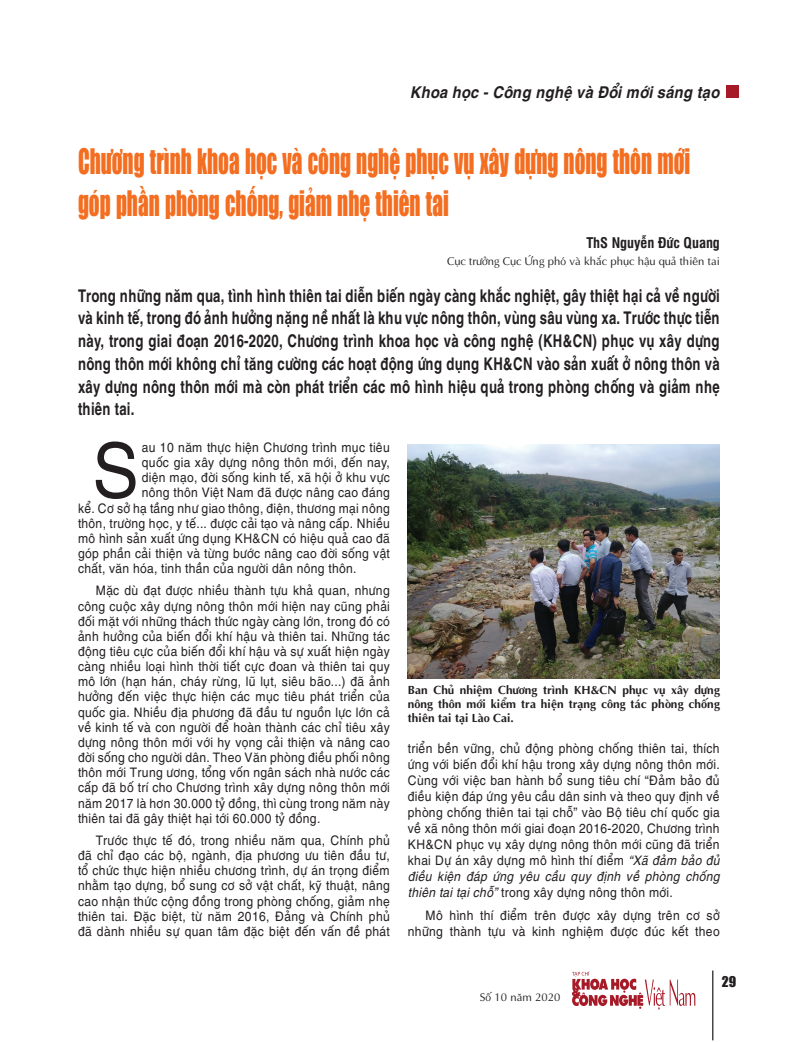
<style>
.page{position:relative;width:798px;height:1042px;background:#fff}
.page>*{position:absolute;margin:0;border:0;box-sizing:border-box;transform-origin:0 0}
.t1{font:75.88px "UTM Helve";color:#231f20;scale:.92 1}
.t2{font:32.5px/42.2px "UTM Impact";color:#f36e21;scale:.65 1}
.t3{font:700 17.5px/22.8px "UTM Helve";color:#231f20;text-align:justify;scale:.75 1}
.t4{font:italic 700 16.25px "UTM Helve";color:#231f20;scale:.9 1}
.t5{font:700 14.38px "UTM Swiss Condensed";color:#231f20}
.t6{font:13.75px "UTM Impact";color:#231f20}
.t7{font:13.12px/15.1px "UTM Helve";color:#231f20;text-align:justify;scale:.92 1}
.t8{font:700 11.88px/13.8px "UTM Aptima";color:#231f20;text-align:justify}
.t9{font:11.25px "UTM Aptima";color:#231f20}
.s1{font-style:italic}
</style>
<div class="page">
<hr style="left:712px;top:970px;width:1px;height:70px;background:#231f20">
<svg style="left:572px;top:971px;width:123px;height:38px"></svg>
<div style="left:726px;top:86px;width:12px;height:12px;background:#a61a28"></div>
<img style="left:407px;top:445px;width:312px;height:234px">
<p class="t4" style="left:409px;top:79px;width:345px">khoa học - công nghệ và đổi mới sáng tạo</p>
<h2 class="t2" style="left:78px;top:138px;width:943px">Chương trình khoa học và công nghệ phục vụ xây dựng nông thôn mới góp phần phòng chống, giảm nhẹ thiên tai</h2>
<p class="t5" style="left:586px;top:232px;width:135px">ThS Nguyễn Đức Quang</p>
<p class="t9" style="left:447px;top:252px;width:274px">Cục trưởng Cục Ứng phó và khắc phục hậu quả thiên tai</p>
<p class="t3" style="left:78px;top:282px;width:857px">Trong những năm qua, tình hình thiên tai diễn biến ngày càng khắc nghiệt, gây thiệt hại cả về người và kinh tế, trong đó ảnh hưởng nặng nề nhất là khu vực nông thôn, vùng sâu vùng xa. Trước thực tiễn này, trong giai đoạn 2016-2020, Chương trình khoa học và công nghệ (KH&amp;CN) phục vụ xây dựng nông thôn mới không chỉ tăng cường các hoạt động ứng dụng KH&amp;CN vào sản xuất ở nông thôn và xây dựng nông thôn mới mà còn phát triển các mô hình hiệu quả trong phòng chống và giảm nhẹ thiên tai.</p>
<h1 class="t1" style="left:92px;top:411px;width:55px">S</h1>
<p class="t7" style="left:142px;top:439px;width:271px">au 10 năm thực hiện Chương trình mục tiêu</p>
<p class="t7" style="left:142px;top:454px;width:271px">quốc gia xây dựng nông thôn mới, đến nay,</p>
<p class="t7" style="left:142px;top:469px;width:271px">diện mạo, đời sống kinh tế, xã hội ở khu vực</p>
<p class="t7" style="left:142px;top:484px;width:271px">nông thôn Việt Nam đã được nâng cao đáng</p>
<p class="t7" style="left:78px;top:499px;width:340px">kể. Cơ sở hạ tầng như giao thông, điện, thương mại nông</p>
<p class="t7" style="left:78px;top:514px;width:340px">thôn, trường học, y tế... được cải tạo và nâng cấp. Nhiều</p>
<p class="t7" style="left:78px;top:529px;width:340px">mô hình sản xuất ứng dụng KH&amp;CN có hiệu quả cao đã</p>
<p class="t7" style="left:78px;top:544px;width:340px">góp phần cải thiện và từng bước nâng cao đời sống vật</p>
<p class="t7" style="left:78px;top:559px;width:304px">chất, văn hóa, tinh thần của người dân nông thôn.</p>
<p class="t7" style="left:78px;top:582px;width:340px;text-indent:18px">Mặc dù đạt được nhiều thành tựu khả quan, nhưng công cuộc xây dựng nông thôn mới hiện nay cũng phải đối mặt với những thách thức ngày càng lớn, trong đó có ảnh hưởng của biến đổi khí hậu và thiên tai. Những tác động tiêu cực của biến đổi khí hậu và sự xuất hiện ngày càng nhiều loại hình thời tiết cực đoan và thiên tai quy mô lớn (hạn hán, cháy rừng, lũ lụt, siêu bão...) đã ảnh hưởng đến việc thực hiện các mục tiêu phát triển của quốc gia. Nhiều địa phương đã đầu tư nguồn lực lớn cả về kinh tế và con người để hoàn thành các chỉ tiêu xây dựng nông thôn mới với hy vọng cải thiện và nâng cao đời sống cho người dân. Theo Văn phòng điều phối nông thôn mới Trung ương, tổng vốn ngân sách nhà nước các cấp đã bố trí cho Chương trình xây dựng nông thôn mới năm 2017 là hơn 30.000 tỷ đồng, thì cùng trong năm này thiên tai đã gây thiệt hại tới 60.000 tỷ đồng.</p>
<p class="t7" style="left:78px;top:831px;width:340px;text-indent:18px">Trước thực tế đó, trong nhiều năm qua, Chính phủ đã chỉ đạo các bộ, ngành, địa phương ưu tiên đầu tư, tổ chức thực hiện nhiều chương trình, dự án trọng điểm nhằm tạo dựng, bổ sung cơ sở vật chất, kỹ thuật, nâng cao nhận thức cộng đồng trong phòng chống, giảm nhẹ thiên tai. Đặc biệt, từ năm 2016, Đảng và Chính phủ đã dành nhiều sự quan tâm đặc biệt đến vấn đề phát</p>
<p class="t8" style="left:407px;top:682px;width:313px">Ban Chủ nhiệm Chương trình KH &amp;CN phục vụ xây dựng nông thôn mới kiểm tra hiện trạng công tác phòng chống thiên tai tại Lào Cai.</p>
<p class="t7" style="left:407px;top:738px;width:340px;line-height:16px;text-align:left">triển bền vững, chủ động phòng chống thiên tai, thích ứng với biến đổi khí hậu trong xây dựng nông thôn mới.<br>Cùng với việc ban hành bổ sung tiêu chí “Đảm bảo đủ điều kiện đáp ứng yêu cầu dân sinh và theo quy định về phòng chống thiên tai tại chỗ” vào Bộ tiêu chí quốc gia về xã nông thôn mới giai đoạn 2016-2020, Chương trình KH&amp;CN phục vụ xây dựng nông thôn mới cũng đã triển khai Dự án xây dựng mô hình thí điểm <span class="s1">“Xã đảm bảo đủ điề u kiệ n đáp ứng yêu cầ u quy định về phòng chống thiên tai tại chỗ”</span> trong xây dựng nông thôn mới.</p>
<p class="t7" style="left:407px;top:906px;width:340px;line-height:16px;text-align:right">Mô hình thí điểm trên được xây dựng trên cơ sở những thành tựu và kinh nghiệm được đúc kết theo</p>
<p class="t9" style="left:479px;top:989px;width:82px">Số 10 năm 2020</p>
<p class="t6" style="left:721px;top:971px;width:16px">29</p>
</div>
